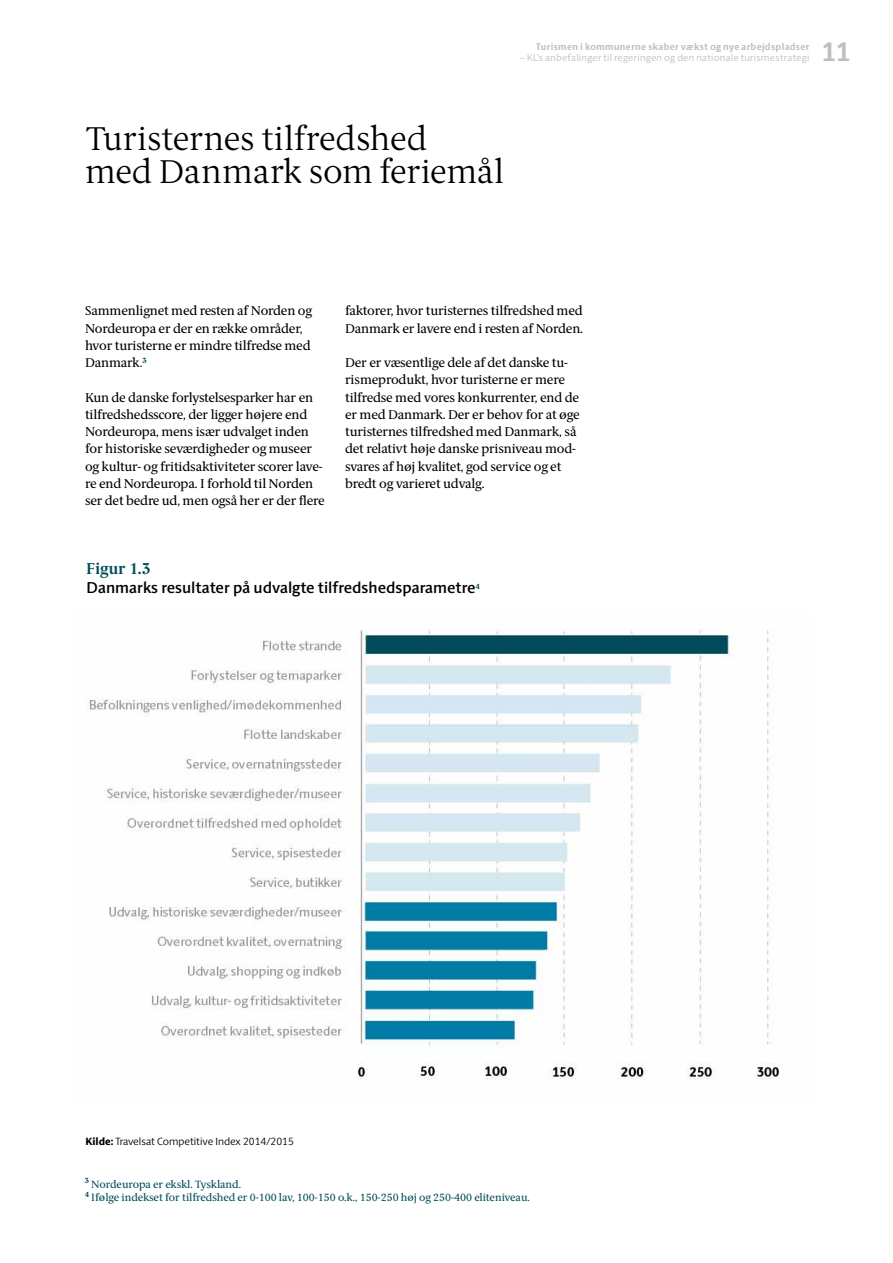
<style>
.page{position:relative;width:893px;height:1263px;background:#fff}
.page>*{position:absolute;margin:0;border:0;box-sizing:border-box;transform-origin:0 0}
.t1{font:300 33px/33px "ID Serif";letter-spacing:-.005em;color:#000}
.t2{font:700 27px "ID Sans";color:#bcbec0}
.t3{font:600 15.75px "ID Sans";color:#000}
.t4{font:700 15.75px "ID Serif";color:#004b5b}
.t5{font:12.75px/17.2px "ID Serif";letter-spacing:-.01em;color:#000}
.t6{font:10.5px/13.5px "ID Serif";color:#004b5b}
.t7{font:300 10.5px "ID Sans";color:#000}
.t8{font:300 9.75px "ID Sans";letter-spacing:.03em;color:#bcbec0}
.t9{font:700 9.75px "ID Sans";letter-spacing:.025em;color:#bcbec0}
.s1{color:#004b5b}
.s2{font-weight:800}
</style>
<div class="page">
<img style="left:87px;top:629px;width:692px;height:451px">
<p class="t9" style="left:536px;top:41px;width:275px">Turismen i kommunerne skaber vækst og nye arbejdspladser</p>
<p class="t8" style="left:520px;top:52px;width:291px">– KL’s anbefalinger til regeringen og den nationale turismestrategi</p>
<h2 class="t2" style="left:821px;top:35px;width:31px">11</h2>
<h1 class="t1" style="left:85px;top:123px;width:421px">Turisternes tilfredshed<br>med Danmark som feriemål</h1>
<p class="t5" style="left:85px;top:302px;width:229px">Sammenlignet med resten af Norden og<br>Nordeuropa er der en række områder, hvor turisterne er mindre tilfredse med<br>Danmark<span class="s1">.</span><sup>3</sup></p>
<p class="t5" style="left:85px;top:389px;width:241px">Kun de danske forlystelsesparker har en tilfredshedsscore, der ligger højere end Nordeuropa, mens især udvalget inden for historiske seværdigheder og museer og kultur- og fritidsaktiviteter scorer lave&shy;re end Nordeuropa. I forhold til Norden ser det bedre ud, men også her er der flere</p>
<p class="t5" style="left:345px;top:302px;width:239px">faktorer, hvor turisternes tilfredshed med<br>Danmark er lavere end i resten af Norden.</p>
<p class="t5" style="left:345px;top:354px;width:236px">Der er væsentlige dele af det danske tu&shy;rismeprodukt, hvor turisterne er mere tilfredse med vores konkurrenter, end de er med Danmark. Der er behov for at øge turisternes tilfredshed med Danmark, så det relativt høje danske prisniveau mod&shy;svares af høj kvalitet, god service og et bredt og varieret udvalg.</p>
<p class="t4" style="left:87px;top:559px;width:66px">Figur 1.3</p>
<p class="t3" style="left:87px;top:578px;width:395px">Danmarks resultater på udvalgte tilfredshedsparametre<sup>4</sup></p>
<p class="t7" style="left:86px;top:1135px;width:210px"><span class="s2">Kilde:</span> Travelsat Competitive I ndex 2014/2015</p>
<p class="t6" style="left:85px;top:1177px;width:446px"><sup>3</sup> Nordeuropa er ekskl. Tyskland.<br><sup>4</sup> Ifølge indekset for tilfredshed er 0-100 lav, 100-150 o.k., 150-250 høj og 250-400 eliteniveau.</p>
</div>
